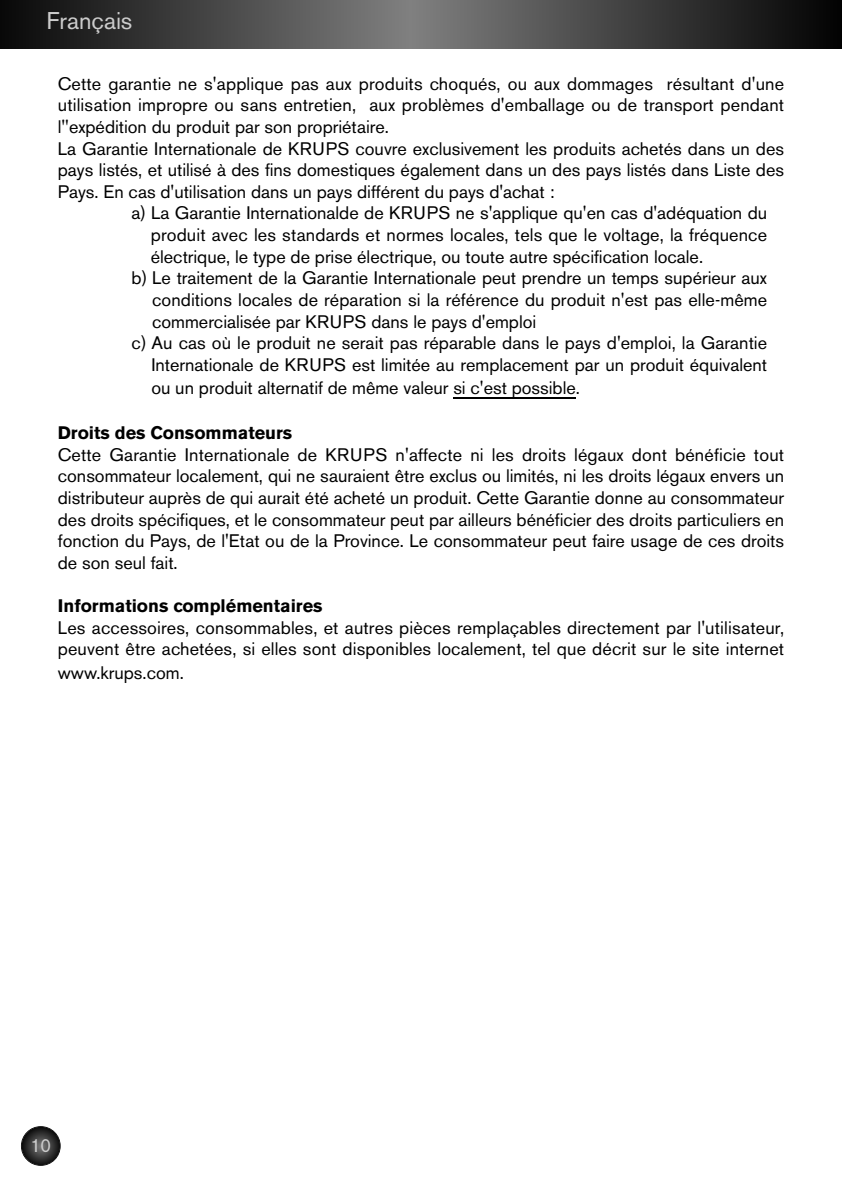
<style>
.page{position:relative;width:842px;height:1184px;background:#fff}
.page>*{position:absolute;margin:0;border:0;box-sizing:border-box;transform-origin:0 0}
.t1{font:24px "Akzidenz Grotesk BE";color:#ccc}
.t2{font:19px "Akzidenz Grotesk BE";color:#ccc;scale:.95 1}
.t3{font:18px/21.6px "Akzidenz Grotesk BE";color:#000;text-align:justify}
.t4{font:700 18px "Akzidenz Grotesk BE";color:#000}
</style>
<div class="page">
<hr style="left:840px;top:0;width:1px;height:49px;background:#020202">
<hr style="left:453px;top:397px;width:122px;height:2px;background:#000">
<svg style="left:0;top:0;width:840px;height:49px;background:#424242"></svg>
<svg style="left:22px;top:1127px;width:38px;height:38px"></svg>
<div style="left:21px;top:1126px;width:40px;height:40px;border:2px solid #000;border-radius:50%"></div>
<h1 class="t1" style="left:46px;top:12px;width:87px">Français</h1>
<p class="t3" style="left:58px;top:75px;width:727px">Cette garantie ne s'applique pas aux produits choqués, ou aux dommages résultant d'une</p>
<p class="t3" style="left:58px;top:96px;width:727px">utilisation impropre ou sans entretien, aux problèmes d'emballage ou de transport pendant</p>
<p class="t3" style="left:58px;top:118px;width:332px">l''expédition du produit par son propriétaire.</p>
<p class="t3" style="left:58px;top:139px;width:727px">La Garantie Internationale de KRUPS couvre exclusivement les produits achetés dans un des</p>
<p class="t3" style="left:58px;top:161px;width:727px">pays listés, et utilisé à des fins domestiques également dans un des pays listés dans Liste des</p>
<p class="t3" style="left:58px;top:183px;width:498px">Pays. En cas d'utilisation dans un pays différent du pays d'achat :</p>
<p class="t3" style="left:131px;top:204px;width:637px">a) La Garantie Internationalde de KRUPS ne s'applique qu'en cas d'adéquation du</p>
<p class="t3" style="left:151px;top:226px;width:617px">produit avec les standards et normes locales, tels que le voltage, la fréquence</p>
<p class="t3" style="left:151px;top:247px;width:553px">électrique, le type de prise électrique, ou toute autre spécification locale.</p>
<p class="t3" style="left:131px;top:269px;width:636px">b) Le traitement de la Garantie Internationale peut prendre un temps supérieur aux</p>
<p class="t3" style="left:152px;top:291px;width:616px">conditions locales de réparation si la référence du produit n'est pas elle-même</p>
<p class="t3" style="left:152px;top:312px;width:385px">commercialisée par KRUPS dans le pays d'emploi</p>
<p class="t3" style="left:131px;top:334px;width:636px">c) Au cas où le produit ne serait pas réparable dans le pays d'emploi, la Garantie</p>
<p class="t3" style="left:151px;top:355px;width:617px">Internationale de KRUPS est limitée au remplacement par un produit équivalent</p>
<p class="t3" style="left:151px;top:379px;width:430px">ou un produit alternatif de même valeur si c'est possible.</p>
<p class="t4" style="left:58px;top:426px;width:236px">Droits des Consommateurs</p>
<p class="t3" style="left:58px;top:445px;width:727px">Cette Garantie Internationale de KRUPS n'affecte ni les droits légaux dont bénéficie tout consommateur localement, qui ne sauraient être exclus ou limités, ni les droits légaux envers un distributeur auprès de qui aurait été acheté un produit. Cette Garantie donne au consommateur des droits spécifiques, et le consommateur peut par ailleurs bénéficier des droits particuliers en fonction du Pays, de l'Etat ou de la Province. Le consommateur peut faire usage de ces droits de son seul fait.</p>
<p class="t4" style="left:58px;top:599px;width:266px">Informations complémentaires</p>
<p class="t3" style="left:58px;top:618px;width:727px">Les accessoires, consommables, et autres pièces remplaçables directement par l'utilisateur, peuvent être achetées, si elles sont disponibles localement, tel que décrit sur le site internet</p>
<p class="t3" style="left:58px;top:664px;width:127px">www.krups.com.</p>
<p class="t2" style="left:31px;top:1138px;width:23px">10</p>
</div>
